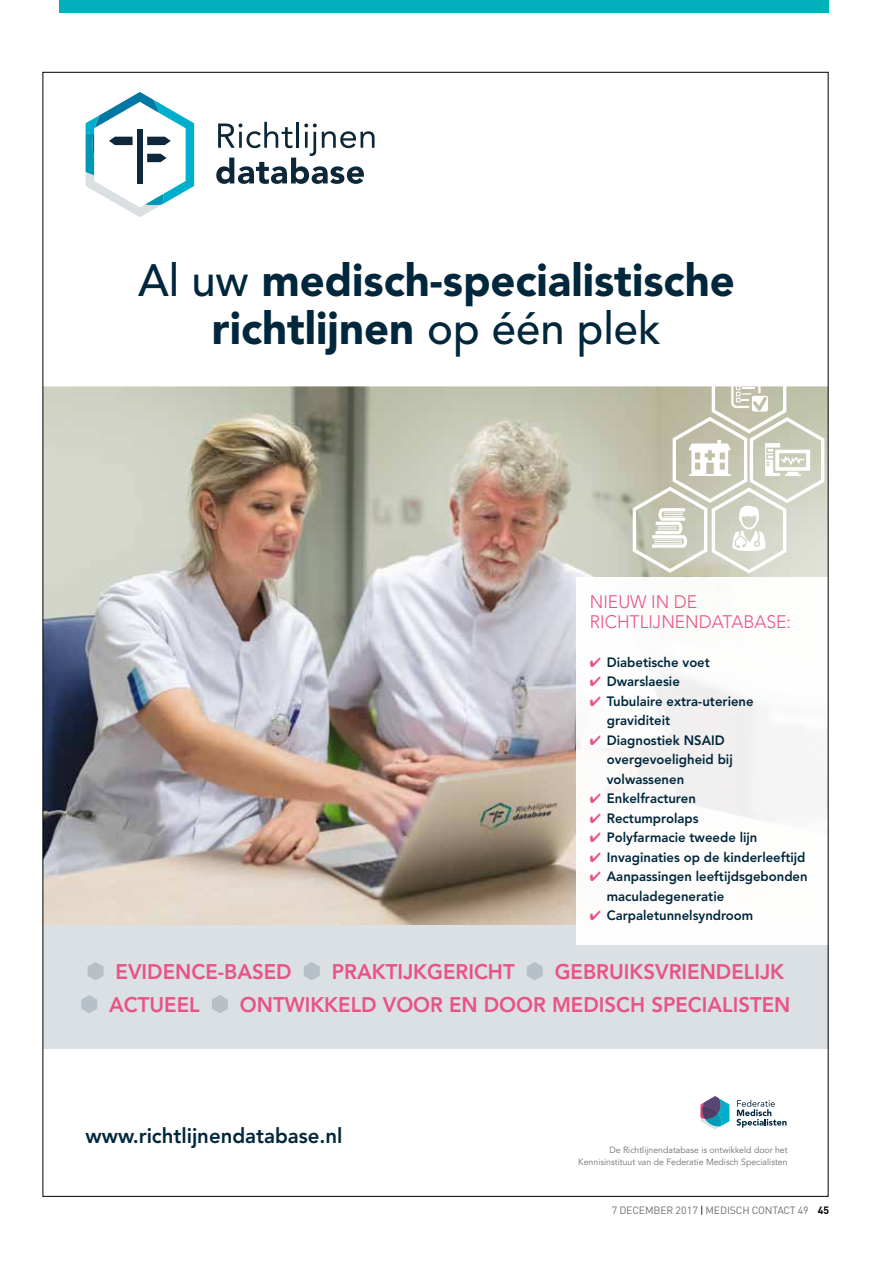
<style>
.page{position:relative;width:893px;height:1263px;background:#fff}
.page>*{position:absolute;margin:0;border:0;box-sizing:border-box;transform-origin:0 0}
.t1{font:900 45px/48px "Avenir LT Std";color:#00273b;text-align:center}
.t2{font:800 21px "Avenir LT Std";color:#ea5284}
.t3{font:800 21px "Avenir LT Std";color:#00273b}
.t4{font:300 18px/19.5px "Avenir LT Std";color:#ea5284}
.t5{font:800 13.5px/19.5px "Avenir LT Std";color:#00273b}
.t6{font:10.5px "DINOT";letter-spacing:-.015em;color:#706f6f}
.t7{font:9px/12px "Avenir LT Std";color:#706f6f;text-align:right}
.s1{font-weight:500}
.s2{color:#ea5284}
.s3{color:#000}
.s4{font-weight:700;color:#000}
</style>
<div class="page">
<div style="left:60px;top:0;width:769px;height:13px;background:#00b1bb"></div>
<svg style="left:216px;top:122px;width:159px;height:62px"></svg>
<svg style="left:86px;top:92px;width:108px;height:125px"></svg>
<svg style="left:736px;top:1100px;width:50px;height:27px"></svg>
<svg style="left:700px;top:1096px;width:30px;height:33px"></svg>
<img style="left:45px;top:386px;width:781px;height:539px">
<div style="left:43px;top:925px;width:785px;height:124px;background:#dae0e3"></div>
<svg style="left:88px;top:962px;width:15px;height:18px"></svg>
<svg style="left:304px;top:962px;width:16px;height:18px"></svg>
<svg style="left:527px;top:962px;width:16px;height:18px"></svg>
<svg style="left:81px;top:995px;width:16px;height:18px"></svg>
<svg style="left:212px;top:995px;width:16px;height:18px"></svg>
<svg style="left:633px;top:386px;width:191px;height:187px"></svg>
<img style="left:576px;top:578px;width:250px;height:347px">
<div style="left:576px;top:925px;width:252px;height:20px;background:#fdfdfd"></div>
<h1 class="t1" style="left:138px;top:256px;width:598px"><span class="s1">Al uw</span> medisch-specialistische richtlijnen <span class="s1">op één plek</span></h1>
<h3 class="t4" style="left:590px;top:592px;width:203px">NIEUW IN DE<br>RICHTLIJNENDATABASE:</h3>
<p class="t5" style="left:590px;top:652px;width:122px"><span class="s2">✔</span> Diabetische voet</p>
<p class="t5" style="left:590px;top:672px;width:91px"><span class="s2">✔</span> Dwarslaesie</p>
<p class="t5" style="left:607px;top:691px;width:148px;text-indent:-17px"><span class="s2">✔</span> Tubulaire extra-uteriene graviditeit</p>
<p class="t5" style="left:607px;top:730px;width:127px;text-indent:-17px"><span class="s2">✔</span> Diagnostiek NSAID overgevoeligheid bij volwassenen</p>
<p class="t5" style="left:590px;top:789px;width:108px"><span class="s2">✔</span> Enkelfracturen</p>
<p class="t5" style="left:590px;top:808px;width:110px"><span class="s2">✔</span> Rectumprolaps</p>
<p class="t5" style="left:590px;top:828px;width:169px"><span class="s2">✔</span> Polyfarmacie tweede lijn</p>
<p class="t5" style="left:590px;top:847px;width:217px"><span class="s2">✔</span> Invaginaties op de kinderleeftijd</p>
<p class="t5" style="left:607px;top:867px;width:202px;text-indent:-17px"><span class="s2">✔</span> Aanpassingen leeftijdsgebonden maculadegeneratie</p>
<p class="t5" style="left:590px;top:906px;width:165px"><span class="s2">✔</span> Carpaletunnelsyndroom</p>
<h2 class="t2" style="left:116px;top:959px;width:178px">EVIDENCE-BASED</h2>
<h2 class="t2" style="left:332px;top:959px;width:184px">PRAKTIJKGERICHT</h2>
<h2 class="t2" style="left:555px;top:959px;width:231px">GEBRUIKSVRIENDELIJK</h2>
<h2 class="t2" style="left:109px;top:992px;width:92px">ACTUEEL</h2>
<h2 class="t2" style="left:240px;top:992px;width:552px">ONTWIKKELD VOOR EN DOOR MEDISCH SPECIALISTEN</h2>
<h2 class="t3" style="left:86px;top:1123px;width:258px">www.richtlijnendatabase.nl</h2>
<p class="t7" style="left:578px;top:1144px;width:211px">De Richtlijnendatabase is ontwikkeld door het<br>Kennisinstituut van de Federatie Medisch Specialisten</p>
<p class="t6" style="left:612px;top:1203px;width:219px">7 DECEMBER 2017 <span class="s3">|</span> MEDISCH CONTACT 49 <span class="s4">45</span></p>
</div>
